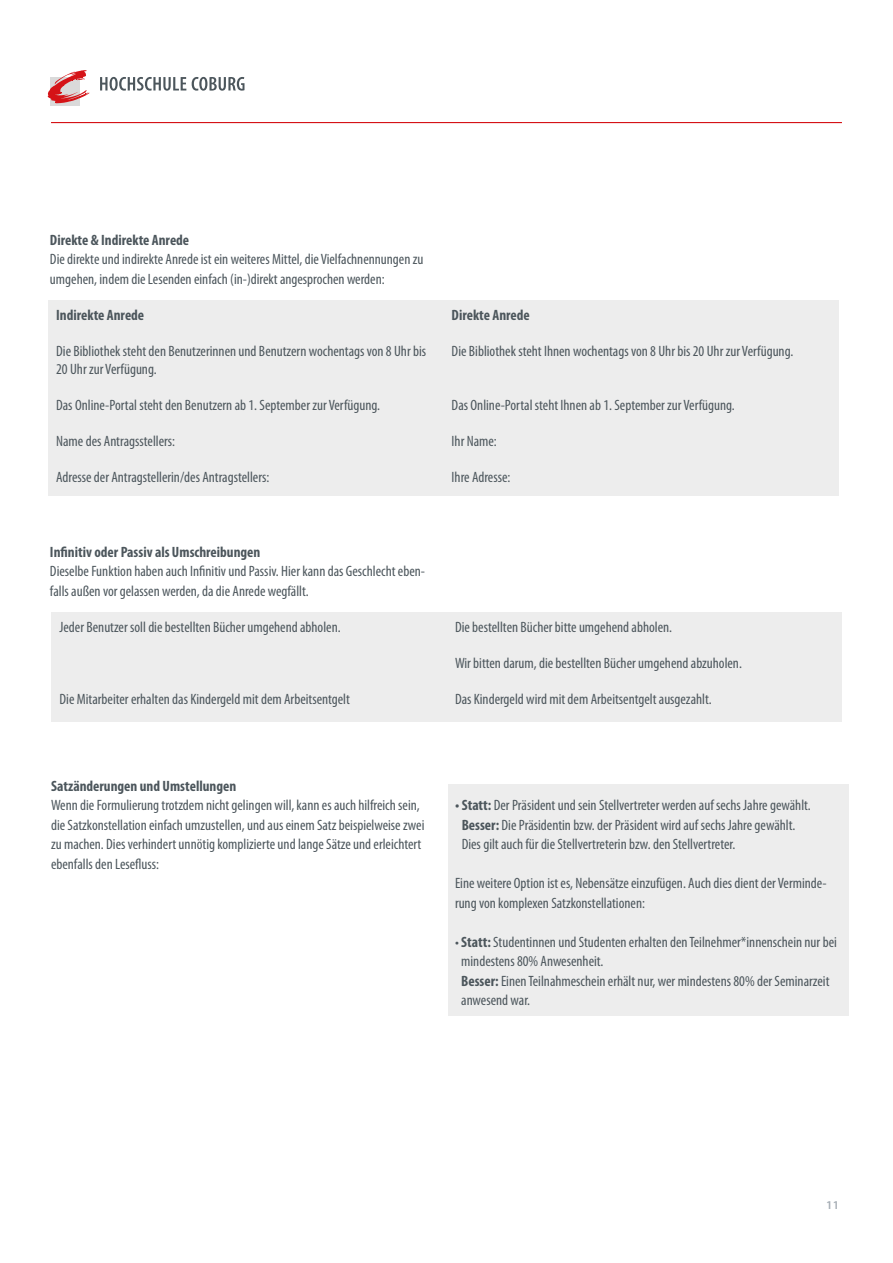
<style>
.page{position:relative;width:893px;height:1263px;background:#fff}
.page>*{position:absolute;margin:0;border:0;box-sizing:border-box;transform-origin:0 0}
.t1{font:condensed 15px/19.5px "Myriad Pro";color:#4c565c}
.t2{font:700 condensed 15px "Myriad Pro";color:#4c565c}
.t3{font:600 12px "Myriad Pro";color:#a5adb4}
.s1{font-weight:700}
</style>
<div class="page">
<div style="left:449px;top:784px;width:400px;height:232px;background:#ededed"></div>
<div style="left:51px;top:77px;width:29px;height:29px;background:#dadada"></div>
<svg style="left:48px;top:70px;width:41px;height:33px"></svg>
<svg style="left:100px;top:77px;width:86px;height:14px"></svg>
<svg style="left:192px;top:77px;width:52px;height:14px"></svg>
<hr style="left:51px;top:122px;width:791px;height:1px;background:#d51317">
<div style="left:48px;top:300px;width:791px;height:195px;background:#ededed"></div>
<div style="left:51px;top:612px;width:791px;height:109px;background:#ededed"></div>
<p class="t2" style="left:50px;top:230px;width:141px">Direkte &amp; Indirekte Anrede</p>
<p class="t1" style="left:50px;top:249px;width:375px">Die direkte und indirekte Anrede ist ein weiteres Mittel, die Vielfachnennungen zu umgehen, indem die Lesenden einfach (in-)direkt angesprochen werden:</p>
<p class="t2" style="left:56px;top:306px;width:90px">Indirekte Anrede</p>
<p class="t1" style="left:56px;top:342px;width:371px;line-height:18px">Die Bibliothek steht den Benutzerinnen und Benutzern wochentags von 8 Uhr bis<br>20 Uhr zur Verfügung.</p>
<p class="t1" style="left:56px;top:395px;width:325px">Das Online-Portal steht den Benutzern ab 1. September zur Verfügung.</p>
<p class="t1" style="left:56px;top:431px;width:120px">Name des Antragsstellers:</p>
<p class="t1" style="left:56px;top:467px;width:215px">Adresse der Antragstellerin/des Antragstellers:</p>
<p class="t2" style="left:50px;top:542px;width:212px">Infinitiv oder Passiv als Umschreibungen</p>
<p class="t1" style="left:50px;top:561px;width:377px">Dieselbe Funktion haben auch Infinitiv und Passiv. Hier kann das Geschlecht eben&shy;falls außen vor gelassen werden, da die Anrede wegfällt.</p>
<p class="t1" style="left:60px;top:617px;width:283px">Jeder Benutzer soll die bestellten Bücher umgehend abholen.</p>
<p class="t1" style="left:60px;top:689px;width:292px">Die Mitarbeiter erhalten das Kindergeld mit dem Arbeitsentgelt</p>
<p class="t2" style="left:452px;top:306px;width:80px">Direkte Anrede</p>
<p class="t1" style="left:452px;top:341px;width:343px">Die Bibliothek steht Ihnen wochentags von 8 Uhr bis 20 Uhr zur Verfügung.</p>
<p class="t1" style="left:452px;top:395px;width:285px">Das Online-Portal steht Ihnen ab 1. September zur Verfügung.</p>
<p class="t1" style="left:452px;top:431px;width:47px">Ihr Name:</p>
<p class="t1" style="left:452px;top:467px;width:60px">Ihre Adresse:</p>
<p class="t1" style="left:455px;top:617px;width:219px">Die bestellten Bücher bitte umgehend abholen.</p>
<p class="t1" style="left:455px;top:653px;width:288px">Wir bitten darum, die bestellten Bücher umgehend abzuholen.</p>
<p class="t1" style="left:455px;top:689px;width:258px">Das Kindergeld wird mit dem Arbeitsentgelt ausgezahlt.</p>
<p class="t2" style="left:51px;top:776px;width:187px">Satzänderungen und Umstellungen</p>
<p class="t1" style="left:51px;top:795px;width:375px">Wenn die Formulierung trotzdem nicht gelingen will, kann es auch hilfreich sein, die Satzkonstellation einfach umzustellen, und aus einem Satz beispielweise zwei zu machen. Dies verhindert unnötig komplizierte und lange Sätze und erleichtert ebenfalls den Lesefluss:</p>
<p class="t1" style="left:462px;top:795px;width:351px;text-indent:-7px"><span class="s1">• Statt:</span> Der Präsident und sein Stellvertreter werden auf sechs Jahre gewählt.<br><span class="s1">Besser:</span> Die Präsidentin bzw. der Präsident wird auf sechs Jahre gewählt.<br>Dies gilt auch für die Stellvertreterin bzw. den Stellvertreter.</p>
<p class="t1" style="left:455px;top:873px;width:373px">Eine weitere Option ist es, Nebensätze einzufügen. Auch dies dient der Verminde&shy;rung von komplexen Satzkonstellationen:</p>
<p class="t1" style="left:461px;top:932px;width:377px;text-indent:-6px">• <span class="s1">Statt:</span> Studentinnen und Studenten erhalten den Teilnehmer*innenschein nur bei mindestens 80% Anwesenheit.<br><span class="s1">Besser:</span> Einen Teilnahmeschein erhält nur, wer mindestens 80% der Seminarzeit anwesend war.</p>
<p class="t3" style="left:826px;top:1197px;width:14px">11</p>
</div>
